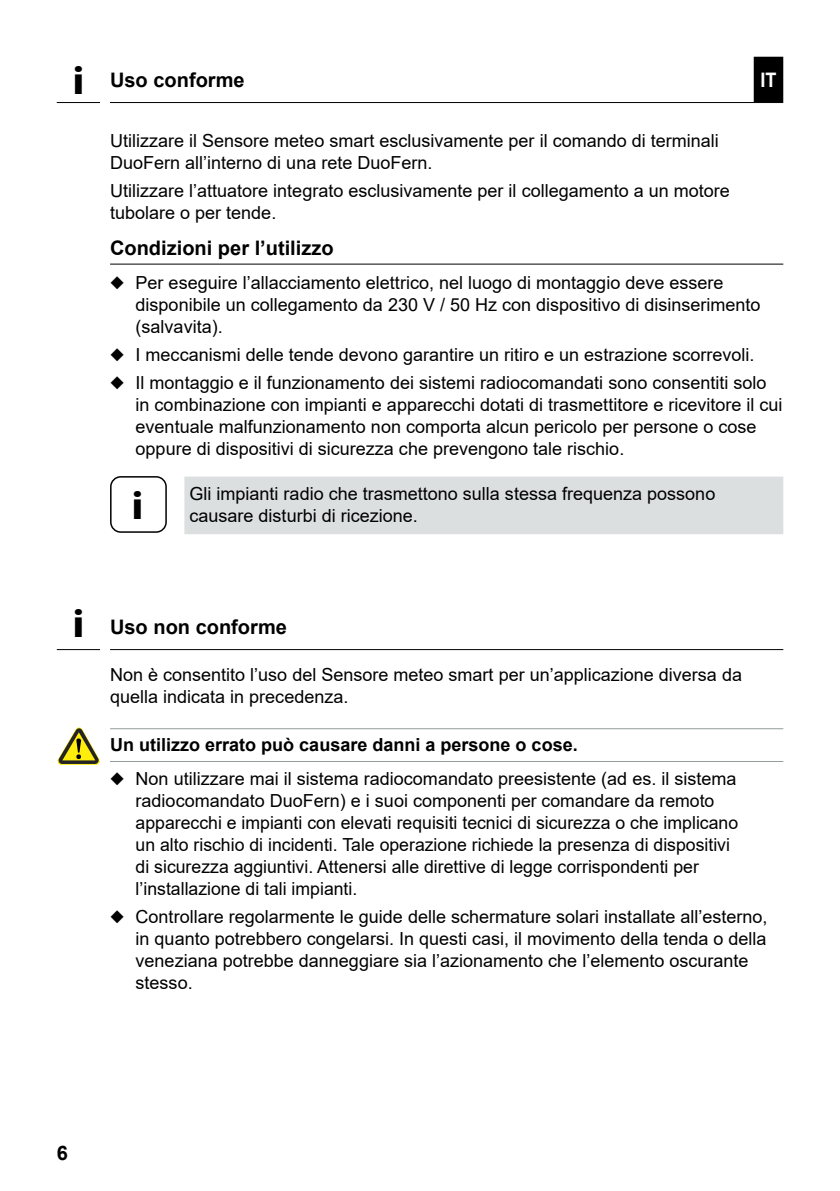
<style>
.page{position:relative;width:840px;height:1191px;background:#fff}
.page>*{position:absolute;margin:0;border:0;box-sizing:border-box;transform-origin:0 0}
.INFO-Icon{font:700 40px "Myriad Pro";color:#000;scale:1.1 1}
.Kapitelüberschrift{font:700 20px "Arial";color:#000}
.Überschrift_-_DE{font:700 20px "Arial";color:#000}
.t1{font:700 20px "Arial";color:#fff;scale:.9 1}
.Fließtext_-_IT{font:18px/22px "Arial";color:#000}
.Nützliche_Infos_2Zei{font:18px/21.6px "Arial";color:#000}
.Sicherheitshinweise{font:700 18px "Arial";color:#000}
</style>
<div class="page">
<div style="left:754px;top:58px;width:27px;height:43px;background:#000"></div>
<div style="left:753px;top:57px;width:29px;height:45px;border:2px solid #000"></div>
<hr style="left:110px;top:102px;width:672px;height:1px;background:#000">
<hr style="left:57px;top:102px;width:43px;height:1px;background:#000">
<hr style="left:110px;top:264px;width:672px;height:1px;background:#000">
<div style="left:184px;top:476px;width:598px;height:58px;background:#dcdfe0"></div>
<svg style="left:57px;top:649px;width:725px;height:1px"></svg>
<hr style="left:110px;top:728px;width:672px;height:1px;background:#959c9d">
<hr style="left:110px;top:761px;width:672px;height:1px;background:#959c9d">
<div style="left:110px;top:476px;width:57px;height:57px;border:2px solid #000;border-radius:10px"></div>
<svg style="left:58px;top:727px;width:42px;height:38px"></svg>
<p class="INFO-Icon" style="left:72px;top:59px;width:12px">i</p>
<p class="Kapitelüberschrift" style="left:110px;top:66px;width:136px">Uso conforme</p>
<p class="t1" style="left:760px;top:66px;width:19px">IT</p>
<p class="Fließtext_-_IT" style="left:110px;top:129px;width:610px">Utilizzare il Sensore meteo smart esclusivamente per il comando di terminali<br>DuoFern all’interno di una rete DuoFern.</p>
<p class="Fließtext_-_IT" style="left:110px;top:180px;width:621px">Utilizzare l’attuatore integrato esclusivamente per il collegamento a un motore tubolare o per tende.</p>
<p class="Überschrift_-_DE" style="left:110px;top:234px;width:225px">Condizioni per l’utilizzo</p>
<p class="Fließtext_-_IT" style="left:135px;top:271px;width:626px;text-indent:-26px">◆ Per eseguire l’allacciamento elettrico, nel luogo di montaggio deve essere disponibile un collegamento da 230 V / 50 Hz con dispositivo di disinserimento (salvavita).</p>
<p class="Fließtext_-_IT" style="left:110px;top:344px;width:645px">◆ I meccanismi delle tende devono garantire un ritiro e un estrazione scorrevoli.</p>
<p class="Fließtext_-_IT" style="left:135px;top:372px;width:648px;text-indent:-26px">◆ Il montaggio e il funzionamento dei sistemi radiocomandati sono consentiti solo in combinazione con impianti e apparecchi dotati di trasmettitore e ricevitore il cui eventuale malfunzionamento non comporta alcun pericolo per persone o cose oppure di dispositivi di sicurezza che prevengono tale rischio.</p>
<p class="INFO-Icon" style="left:131px;top:483px;width:12px">i</p>
<p class="Nützliche_Infos_2Zei" style="left:189px;top:483px;width:527px">Gli impianti radio che trasmettono sulla stessa frequenza possono causare disturbi di ricezione.</p>
<p class="INFO-Icon" style="left:72px;top:601px;width:12px">i</p>
<p class="Kapitelüberschrift" style="left:110px;top:612px;width:178px">Uso non conforme</p>
<p class="Fließtext_-_IT" style="left:110px;top:664px;width:633px">Non è consentito l’uso del Sensore meteo smart per un’applicazione diversa da quella indicata in precedenza.</p>
<p class="Sicherheitshinweise" style="left:110px;top:732px;width:469px">Un utilizzo errato può causare danni a persone o cose.</p>
<p class="Fließtext_-_IT" style="left:135px;top:767px;width:603px;text-indent:-26px">◆ Non utilizzare mai il sistema radiocomandato preesistente (ad es. il sistema radiocomandato DuoFern) e i suoi componenti per comandare da remoto apparecchi e impianti con elevati requisiti tecnici di sicurezza o che implicano un alto rischio di incidenti. Tale operazione richiede la presenza di dispositivi di sicurezza aggiuntivi. Attenersi alle direttive di legge corrispondenti per l’installazione di tali impianti.</p>
<p class="Fließtext_-_IT" style="left:135px;top:905px;width:633px;text-indent:-26px">◆ Controllare regolarmente le guide delle schermature solari installate all’esterno, in quanto potrebbero congelarsi. In questi casi, il movimento della tenda o della veneziana potrebbe danneggiare sia l’azionamento che l’elemento oscurante stesso.</p>
<p class="Überschrift_-_DE" style="left:57px;top:1139px;width:13px">6</p>
</div>
